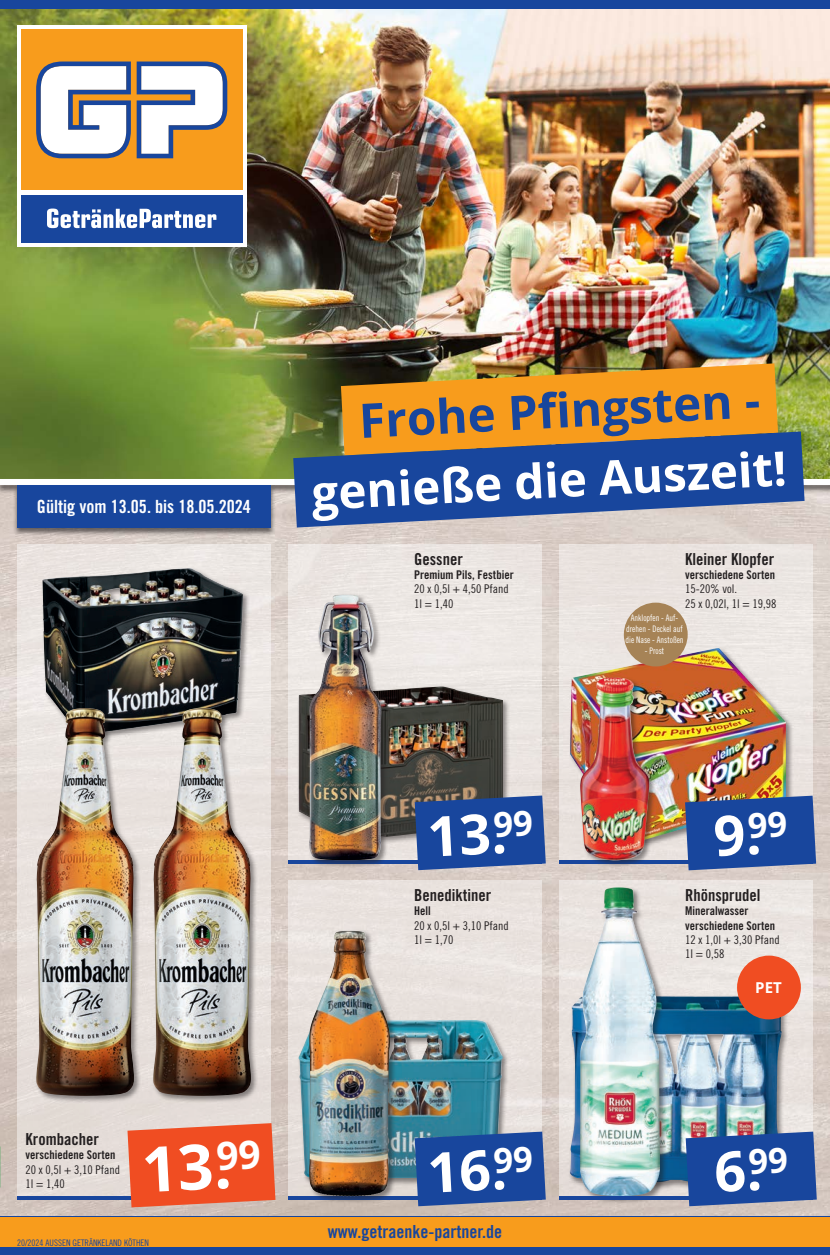
<style>
.page{position:relative;width:830px;height:1255px;background:#fff}
.page>*{position:absolute;margin:0;border:0;box-sizing:border-box;transform-origin:0 0}
.t1{font:700 62.7px "Open Sans";color:#fff}
.t2{font:700 55.5px "Open Sans";color:#fff}
.t3{font:700 47.55px "Open Sans";color:#fff}
.t4{font:700 47.55px "Open Sans";color:#18469d}
.t5{font:18.15px "Trade Gothic LT Std Bd Cn 20";color:#fff}
.t6{font:18px "Trade Gothic LT Std Bd Cn 20";color:#18469d}
.t7{font:16.5px "Trade Gothic LT Std Bd Cn 20";color:#231f20}
.t8{font:700 15px "Open Sans";color:#fff}
.t9{font:12px/14.2px "Trade Gothic LT Std Cn 18";color:#231f20}
.t10{font:12px/14.2px "Trade Gothic LT Std Bd Cn 20";color:#231f20}
.t11{font:9px/10.9px "Trade Gothic LT Std Cn 18";color:#fff;text-align:center;scale:.92 1}
.t12{font:9px "Trade Gothic LT Std Cn 18";color:#18469d}
</style>
<div class="page">
<img style="left:0;top:494px;width:829px;height:722px">
<img style="left:0;top:9px;width:829px;height:469px">
<div style="left:0;top:1216px;width:829px;height:38px;background:#18469d"></div>
<div style="left:0;top:1216px;width:829px;height:30px;background:#f89c1c"></div>
<div style="left:0;top:0;width:829px;height:9px;background:#18469d"></div>
<div style="left:0;top:478px;width:829px;height:16px;background:#231f20;opacity:.65"></div>
<div style="left:0;top:479px;width:829px;height:6px;background:#fff"></div>
<div style="left:17px;top:26px;width:229px;height:221px;background:linear-gradient(to right,#fff,#fff)"></div>
<div style="left:21px;top:30px;width:221px;height:160px;background:#f89c1c"></div>
<div style="left:21px;top:196px;width:221px;height:47px;background:#18469d"></div>
<svg style="left:36px;top:61px;width:95px;height:97px;background:#c2c4cc"></svg>
<svg style="left:137px;top:61px;width:90px;height:97px"></svg>
<svg style="left:47px;top:208px;width:169px;height:20px"></svg>
<div style="left:558px;top:880px;width:254px;height:319px;background:#ebe5e1"></div>
<div style="left:568px;top:994px;width:220px;height:195px;background:#231f20;opacity:.5"></div>
<img style="left:569px;top:995px;width:9px;height:184px">
<div style="left:578px;top:886px;width:89px;height:317px;background:#231f20;opacity:.5"></div>
<img style="left:580px;top:887px;width:79px;height:309px">
<hr style="left:558px;top:1196px;width:254px;height:3px;background:#18469d">
<svg style="left:685px;top:1131px;width:131px;height:75px;background:#29519e"></svg>
<div style="left:736px;top:955px;width:64px;height:64px;background:#f04d22;border-radius:50%"></div>
<div style="left:558px;top:544px;width:254px;height:319px;background:#ebe4e0"></div>
<hr style="left:558px;top:860px;width:254px;height:3px;background:#18469d">
<div style="left:568px;top:646px;width:225px;height:205px;background:#231f20;opacity:.5"></div>
<img style="left:569px;top:648px;width:216px;height:196px">
<div style="left:578px;top:676px;width:78px;height:191px;background:#231f20;opacity:.5"></div>
<img style="left:580px;top:677px;width:69px;height:183px">
<div style="left:623px;top:602px;width:64px;height:64px;background:#a68356;border-radius:50%"></div>
<svg style="left:684px;top:795px;width:131px;height:75px;background:#2c529b"></svg>
<div style="left:17px;top:544px;width:254px;height:655px;background:#e8e1dd"></div>
<div style="left:41px;top:566px;width:209px;height:176px;background:#231f20;opacity:.5"></div>
<img style="left:42px;top:568px;width:201px;height:167px">
<div style="left:35px;top:706px;width:106px;height:396px;background:#231f20;opacity:.5"></div>
<img style="left:36px;top:708px;width:99px;height:387px">
<div style="left:152px;top:706px;width:106px;height:396px;background:#231f20;opacity:.5"></div>
<img style="left:153px;top:708px;width:98px;height:387px">
<hr style="left:17px;top:1196px;width:254px;height:3px;background:#18469d">
<svg style="left:127px;top:1123px;width:148px;height:84px;background:#ed5b34"></svg>
<div style="left:288px;top:880px;width:253px;height:319px;background:#e9e2de"></div>
<div style="left:288px;top:544px;width:253px;height:319px;background:#ece7e3"></div>
<hr style="left:288px;top:1196px;width:253px;height:3px;background:#18469d">
<hr style="left:288px;top:860px;width:253px;height:3px;background:#18469d">
<div style="left:297px;top:1018px;width:213px;height:167px;background:#231f20;opacity:.5"></div>
<img style="left:298px;top:1020px;width:204px;height:158px">
<div style="left:297px;top:685px;width:213px;height:162px;background:#231f20;opacity:.5"></div>
<img style="left:298px;top:686px;width:204px;height:153px">
<div style="left:308px;top:929px;width:89px;height:274px;background:#231f20;opacity:.5"></div>
<img style="left:309px;top:930px;width:33px;height:264px">
<div style="left:308px;top:593px;width:81px;height:274px;background:#231f20;opacity:.5"></div>
<img style="left:309px;top:594px;width:72px;height:266px">
<svg style="left:414px;top:1131px;width:131px;height:75px;background:#25519e"></svg>
<svg style="left:414px;top:795px;width:131px;height:75px;background:#28509c"></svg>
<div style="left:12px;top:484px;width:263px;height:52px;background:#231f20;opacity:.65"></div>
<div style="left:17px;top:485px;width:254px;height:42px;background:#18469d"></div>
<svg style="left:341px;top:363px;width:436px;height:68px;background:#de901f"></svg>
<svg style="left:293px;top:431px;width:511px;height:96px;background:#4e6390"></svg>
<h3 class="t5" style="left:37px;top:495px;width:215px">Gültig vom 13.05. bis 18.05.2024</h3>
<h3 class="t4" style="left:357px;top:387px;width:402px;rotate:-3deg">Frohe Pfingsten -</h3>
<h3 class="t3" style="left:309px;top:459px;width:477px;rotate:-3deg">genieße die Auszeit!</h3>
<h3 class="t7" style="left:414px;top:549px;width:50px">Gessner</h3>
<p class="t10" style="left:414px;top:567px;width:101px">Premium Pils, Festbier</p>
<p class="t9" style="left:414px;top:582px;width:96px">20 x 0,5l + 4,50 Pfand<br>1l = 1,40</p>
<h3 class="t7" style="left:685px;top:549px;width:90px">Kleiner Klopfer</h3>
<p class="t10" style="left:685px;top:567px;width:91px">verschiedene Sorten</p>
<p class="t9" style="left:685px;top:582px;width:93px">15-20% vol.<br>25 x 0,02l, 1l = 19,98</p>
<p class="t11" style="left:625px;top:612px;width:64px">Anklopfen - Auf&shy;drehen - Deckel auf die Nase - Anstoßen</p>
<p class="t11" style="left:644px;top:645px;width:22px">- Prost</p>
<h2 class="t2" style="left:425px;top:797px;width:107px;rotate:-3deg">13.<sup>99</sup></h2>
<h3 class="t7" style="left:414px;top:885px;width:78px">Benediktiner</h3>
<p class="t10" style="left:414px;top:903px;width:18px">Hell</p>
<p class="t9" style="left:414px;top:918px;width:96px">20 x 0,5l + 3,10 Pfand<br>1l = 1,70</p>
<h3 class="t7" style="left:26px;top:1129px;width:75px">Krombacher</h3>
<p class="t10" style="left:26px;top:1147px;width:91px">verschiedene Sorten</p>
<p class="t9" style="left:26px;top:1161px;width:96px">20 x 0,5l + 3,10 Pfand<br>1l = 1,40</p>
<h1 class="t1" style="left:139px;top:1125px;width:121px;rotate:-3deg">13.<sup>99</sup></h1>
<p class="t12" style="left:17px;top:1237px;width:133px">20/2024 AUSSEN GETRÄNKELAND KÖTHEN</p>
<h2 class="t2" style="left:425px;top:1133px;width:107px;rotate:-3deg">16.<sup>99</sup></h2>
<h3 class="t6" style="left:328px;top:1220px;width:175px">www.getraenke-partner.de</h3>
<h2 class="t2" style="left:711px;top:796px;width:76px;rotate:-3deg">9.<sup>99</sup></h2>
<h3 class="t7" style="left:685px;top:885px;width:77px">Rhönsprudel</h3>
<p class="t10" style="left:685px;top:903px;width:91px">Mineralwasser verschiedene Sorten</p>
<p class="t9" style="left:685px;top:932px;width:96px">12 x 1,0l + 3,30 Pfand<br>1l = 0,58</p>
<p class="t8" style="left:755px;top:977px;width:28px">PET</p>
<h2 class="t2" style="left:711px;top:1132px;width:76px;rotate:-3deg">6.<sup>99</sup></h2>
</div>
